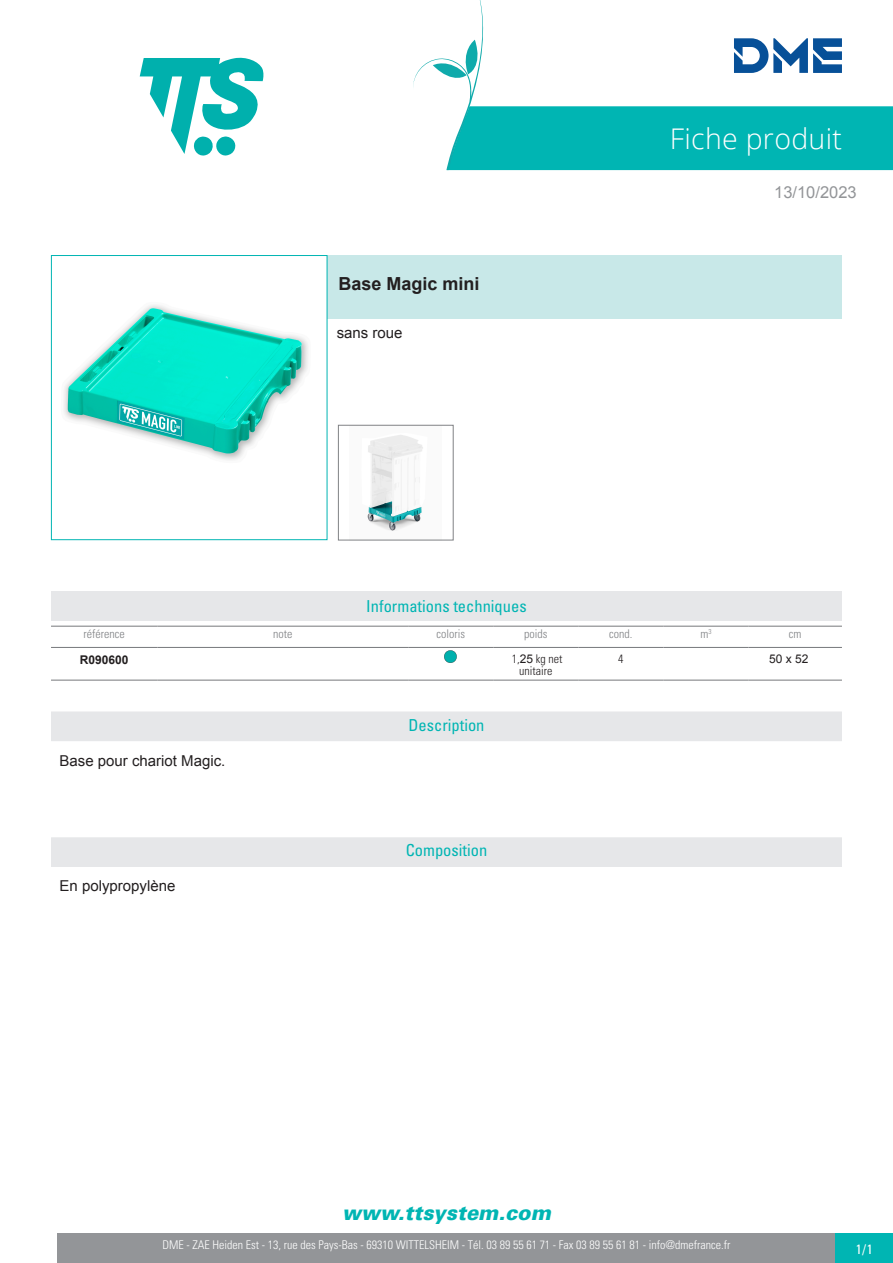
<style>
.page{position:relative;width:893px;height:1263px;background:#fff}
.page>*{position:absolute;margin:0;border:0;box-sizing:border-box;transform-origin:0 0}
.t1{font:300 28.5px "Open Sans";letter-spacing:.01em;color:#fff}
.t2{font:italic 900 20.85px "Univers";color:#00b5b3;scale:.96 1}
.t3{font:700 18px "Arial";color:#231f20}
.t4{font:condensed 16.5px "Univers LT Std";color:#00b5b3}
.t5{font:16.5px "Arial";color:#939598}
.t6{font:15px "Arial";color:#231f20}
.t7{font:condensed 13.5px "Univers";color:#fff}
.t8{font:300 condensed 12px "Univers";color:#fff}
.t9{font:300 condensed 12px "Univers";color:#808285}
.t10{font:300 condensed 12px/12px "Univers LT Std";color:#231f20;text-align:center}
.t11{font:700 12px "Arial";color:#231f20}
.t12{font:12px "Arial";color:#231f20}
.s1{font-family:"Arial";font-weight:400;font-stretch:normal}
</style>
<div class="page">
<div style="left:57px;top:1233px;width:779px;height:30px;background:#939598"></div>
<div style="left:836px;top:1233px;width:57px;height:30px;background:#00b5b3"></div>
<svg style="left:413px;top:0;width:480px;height:170px"></svg>
<svg style="left:140px;top:57px;width:124px;height:99px"></svg>
<div style="left:51px;top:711px;width:791px;height:30px;background:#e6e7e9"></div>
<div style="left:51px;top:837px;width:791px;height:30px;background:#e6e7e9"></div>
<hr style="left:51px;top:626px;width:106px;height:1px;background:#76787b">
<hr style="left:157px;top:626px;width:251px;height:1px;background:#76787b">
<hr style="left:408px;top:626px;width:85px;height:1px;background:#76787b">
<hr style="left:493px;top:626px;width:85px;height:1px;background:#76787b">
<hr style="left:578px;top:626px;width:85px;height:1px;background:#76787b">
<hr style="left:663px;top:626px;width:85px;height:1px;background:#76787b">
<hr style="left:748px;top:626px;width:94px;height:1px;background:#76787b">
<hr style="left:51px;top:647px;width:106px;height:1px;background:#76787b">
<hr style="left:157px;top:647px;width:251px;height:1px;background:#76787b">
<hr style="left:408px;top:647px;width:85px;height:1px;background:#76787b">
<hr style="left:493px;top:647px;width:85px;height:1px;background:#76787b">
<hr style="left:578px;top:647px;width:85px;height:1px;background:#76787b">
<hr style="left:663px;top:647px;width:85px;height:1px;background:#76787b">
<hr style="left:748px;top:647px;width:94px;height:1px;background:#76787b">
<hr style="left:51px;top:680px;width:106px;height:1px;background:#76787b">
<hr style="left:157px;top:680px;width:251px;height:1px;background:#76787b">
<hr style="left:408px;top:680px;width:85px;height:1px;background:#76787b">
<hr style="left:493px;top:680px;width:85px;height:1px;background:#76787b">
<hr style="left:578px;top:680px;width:85px;height:1px;background:#76787b">
<hr style="left:663px;top:680px;width:85px;height:1px;background:#76787b">
<hr style="left:748px;top:680px;width:94px;height:1px;background:#76787b">
<svg style="left:444px;top:650px;width:13px;height:13px"></svg>
<div style="left:327px;top:255px;width:515px;height:64px;background:#c8e8e8"></div>
<div style="left:51px;top:591px;width:791px;height:29px;background:#e6e7e9"></div>
<img style="left:50px;top:285px;width:258px;height:213px">
<div style="left:51px;top:255px;width:276px;height:285px;border:1px solid #00b5b3"></div>
<img style="left:367px;top:435px;width:56px;height:96px">
<div style="left:338px;top:425px;width:115px;height:115px;border:1px solid #808285"></div>
<h3 class="t3" style="left:338px;top:272px;width:143px">Base Magic mini</h3>
<p class="t6" style="left:337px;top:323px;width:67px">sans roue</p>
<h3 class="t4" style="left:366px;top:595px;width:162px">Informations techniques</h3>
<h1 class="t1" style="left:670px;top:119px;width:174px">Fiche produit</h1>
<h3 class="t5" style="left:774px;top:181px;width:84px">13/10/2023</h3>
<p class="t9" style="left:84px;top:626px;width:43px">référence</p>
<p class="t9" style="left:273px;top:626px;width:21px">note</p>
<p class="t9" style="left:436px;top:626px;width:30px">coloris</p>
<p class="t9" style="left:524px;top:626px;width:25px">poids</p>
<p class="t9" style="left:609px;top:626px;width:25px">cond.</p>
<p class="t9" style="left:700px;top:626px;width:13px">m<sup>3</sup></p>
<p class="t9" style="left:789px;top:626px;width:14px">cm</p>
<p class="t11" style="left:80px;top:652px;width:50px">R090600</p>
<p class="t10" style="left:512px;top:653px;width:52px">1,<span class="s1">25</span> kg net unitaire</p>
<p class="t10" style="left:618px;top:653px;width:7px">4</p>
<p class="t12" style="left:769px;top:651px;width:41px">50 x 52</p>
<p class="t6" style="left:60px;top:750px;width:167px">Base pour chariot Magic.</p>
<p class="t6" style="left:60px;top:876px;width:117px">En polypropylène</p>
<h3 class="t4" style="left:408px;top:714px;width:78px">Description</h3>
<h3 class="t4" style="left:406px;top:840px;width:83px">Composition</h3>
<h2 class="t2" style="left:342px;top:1200px;width:219px">www.ttsystem.com</h2>
<p class="t8" style="left:162px;top:1238px;width:569px">DME - ZAE Heiden Est - 13, rue des Pays-Bas - 69310 WITTELSHEIM - Tél. 03 89 55 61 71 - Fax 03 89 55 61 81 - info@dmefrance.fr</p>
<p class="t7" style="left:856px;top:1240px;width:19px">1/1</p>
</div>
